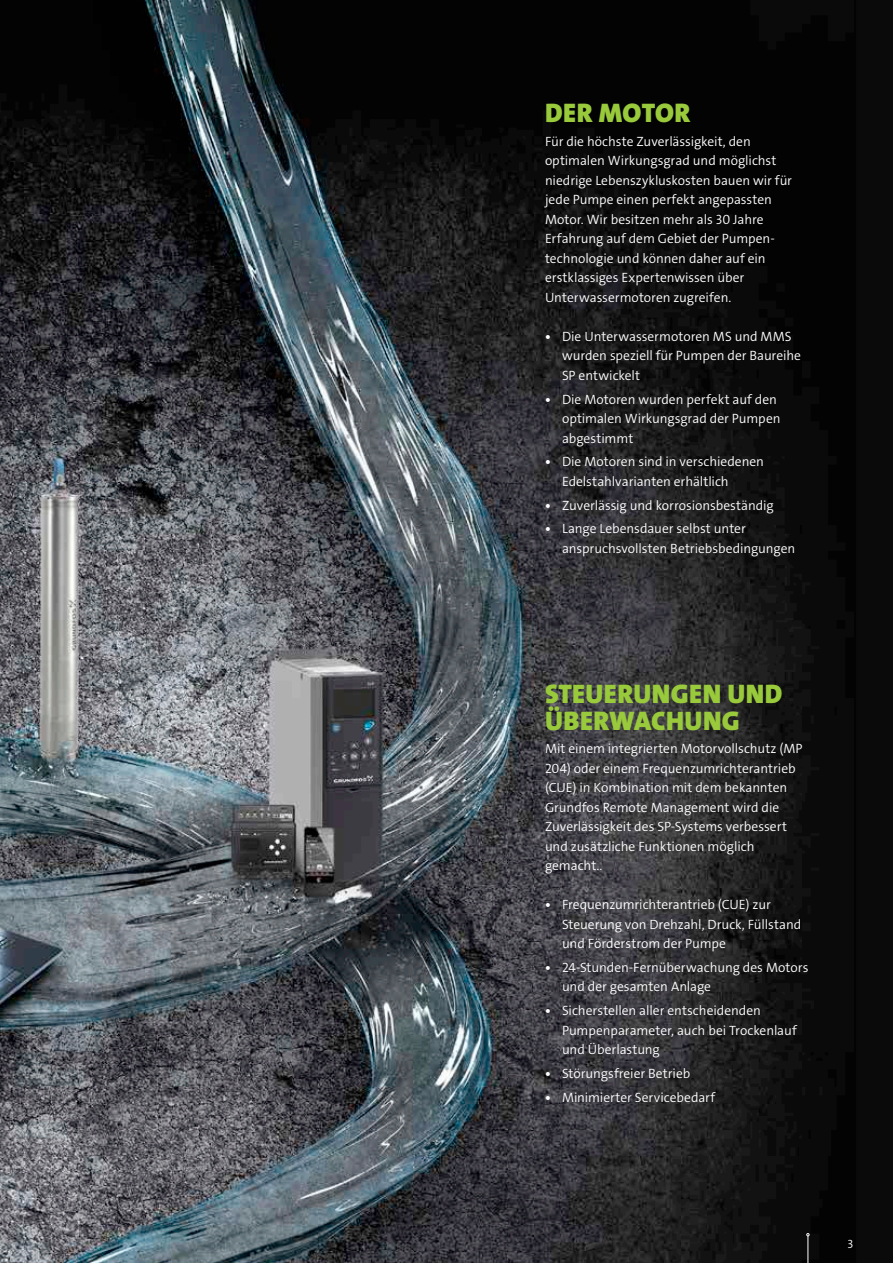
<style>
.page{position:relative;width:893px;height:1263px;background:#fff}
.page>*{position:absolute;margin:0;border:0;box-sizing:border-box;transform-origin:0 0}
.t1{font:27px/27px "Grundfos The Sans V2 OT 9 BL";letter-spacing:.015em;color:#99ca3b}
.t2{font:13.5px/19.5px "Grundfos The Sans V2 OT 4 SL";letter-spacing:-.005em;color:#fff}
.t3{font:12px "Grundfos The Sans V2 OT 4 SL";color:#fff}
.s1{font-family:"Grundfos The Sans V2 OT 7 B"}
</style>
<div class="page">
<img style="left:0;top:0;width:893px;height:1263px">
<svg style="left:806px;top:1233px;width:3px;height:30px"></svg>
<h1 class="t1" style="left:545px;top:100px;width:147px">DER MOTOR</h1>
<p class="t2" style="left:545px;top:132px;width:249px">Für die höchste Zuverlässigkeit, den optimalen Wirkungsgrad und möglichst niedrige Lebenszykluskosten bauen wir für jede Pumpe einen perfekt angepassten Motor. Wir besitzen mehr als 30 Jahre Erfahrung auf dem Gebiet der Pumpen&shy;technologie und können daher auf ein erstklassiges Expertenwissen über Unterwassermotoren zugreifen.</p>
<p class="t2" style="left:562px;top:327px;width:240px;text-indent:-17px"><span class="s1">•</span> Die Unterwassermotoren MS und MMS wurden speziell für Pumpen der Baureihe<br>SP entwickelt</p>
<p class="t2" style="left:562px;top:389px;width:220px;text-indent:-17px"><span class="s1">•</span> Die Motoren wurden perfekt auf den optimalen Wirkungsgrad der Pumpen abgestimmt</p>
<p class="t2" style="left:562px;top:452px;width:203px;text-indent:-17px"><span class="s1">•</span> Die Motoren sind in verschiedenen<br>Edelstahlvarianten erhältlich</p>
<p class="t2" style="left:545px;top:495px;width:230px"><span class="s1">•</span> Zuverlässig und korrosionsbeständig</p>
<p class="t2" style="left:562px;top:519px;width:235px;text-indent:-17px"><span class="s1">•</span> Lange Lebensdauer selbst unter anspruchsvollsten Betriebsbedingungen</p>
<h1 class="t1" style="left:545px;top:680px;width:239px">STEUERUNGEN UND<br>ÜBERWACHUNG</h1>
<p class="t2" style="left:545px;top:739px;width:259px">Mit einem integrierten Motorvollschutz (MP 204) oder einem Frequenzumrichterantrieb (CUE) in Kombination mit dem bekannten Grundfos Remote Management wird die Zuverlässigkeit des SP-Systems verbessert und zusätzliche Funktionen möglich gemacht..</p>
<p class="t2" style="left:562px;top:895px;width:241px;text-indent:-17px"><span class="s1">•</span> Frequenzumrichterantrieb (CUE) zur<br>Steuerung von Drehzahl, Druck, Füllstand und Förderstrom der Pumpe</p>
<p class="t2" style="left:562px;top:958px;width:248px;text-indent:-17px"><span class="s1">•</span> 24-Stunden-Fernüberwachung des Motors und der gesamten Anlage</p>
<p class="t2" style="left:562px;top:1001px;width:236px;text-indent:-17px"><span class="s1">•</span> Sicherstellen aller entscheidenden<br>Pumpenparameter, auch bei Trockenlauf und Überlastung</p>
<p class="t2" style="left:545px;top:1064px;width:147px"><span class="s1">•</span> Störungsfreier Betrieb</p>
<p class="t2" style="left:545px;top:1087px;width:172px"><span class="s1">•</span> Minimierter Servicebedarf</p>
<p class="t3" style="left:847px;top:1237px;width:7px">3</p>
</div>
